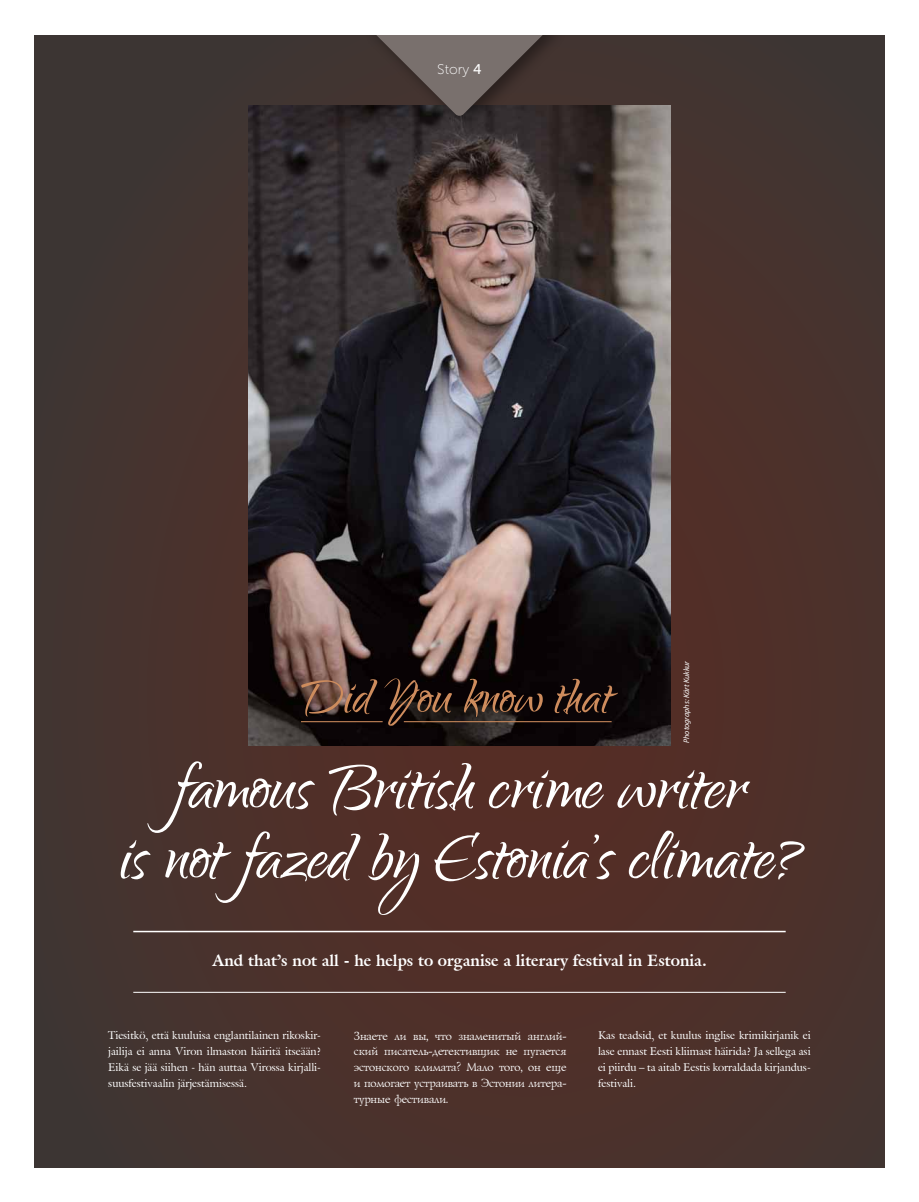
<style>
.page{position:relative;width:919px;height:1202px;background:#fff}
.page>*{position:absolute;margin:0;border:0;box-sizing:border-box;transform-origin:0 0}
.t1{font:90px/70px "Qwigley";color:#fff;text-align:center}
.t2{font:700 16px "Galliard IT Cby BT";color:#fff}
.t3{font:14px "Museo Sans 100";color:#fff}
.t4{font:12px/15.7px "Lazurski Cyrillic";letter-spacing:-.01em;color:#fff;text-align:justify}
.t5{font:11px/16px "Galliard IT Cby BT";color:#fff;text-align:justify}
.t6{font:italic 8px "Myriad Pro";color:#fff}
.s1{font-family:"Museo Sans 500"}
</style>
<div class="page">
<div style="left:34px;top:34px;width:850px;height:1134px;background:linear-gradient(to right,#46332e,#4f302a)"></div>
<img style="left:248px;top:106px;width:422px;height:639px">
<div style="left:359px;top:18px;width:206px;height:115px;background:#000;opacity:.4"></div>
<svg style="left:367px;top:34px;width:185px;height:82px;background:#594e4c"></svg>
<hr style="left:133px;top:931px;width:652px;height:1px;background:#fff">
<hr style="left:133px;top:992px;width:652px;height:1px;background:#fff">
<div style="left:0;top:0;width:918px;height:34px;background:#fff"></div>
<svg style="left:301px;top:678px;width:317px;height:48px;background:#36241c"></svg>
<p class="t3" style="left:437px;top:62px;width:46px">Story <span class="s1">4</span></p>
<p class="t6" style="left:681px;top:743px;width:84px;rotate:-90deg">Photographs: Kärt Kukkur</p>
<h1 class="t1" style="left:119px;top:759px;width:681px">famous British crime writer<br>is not fazed by Estonia’s climate?</h1>
<h2 class="t2" style="left:212px;top:950px;width:496px">And that’s not all - he helps to organise a literary festival in Estonia.</h2>
<p class="t5" style="left:108px;top:1027px;width:214px">Tiesitkö, että kuuluisa englantilainen rikoskir&shy;jailija ei anna Viron ilmaston häiritä itseään?<br>Eikä se jää siihen - hän auttaa Virossa kirjalli&shy;suusfestivaalin järjestämisessä.</p>
<p class="t4" style="left:353px;top:1028px;width:215px">Знаете ли вы, что знаменитый англий&shy;ский писатель-детективщик не пугается эстонского климата? Мало того, он еще и помогает устраивать в Эстонии литера&shy;турные фестивали.</p>
<p class="t5" style="left:598px;top:1027px;width:214px">Kas teadsid, et kuulus inglise krimikirjanik ei lase ennast Eesti kliimast häirida? Ja sellega asi ei piirdu – ta aitab Eestis korraldada kirjandus&shy;festivali.</p>
</div>
